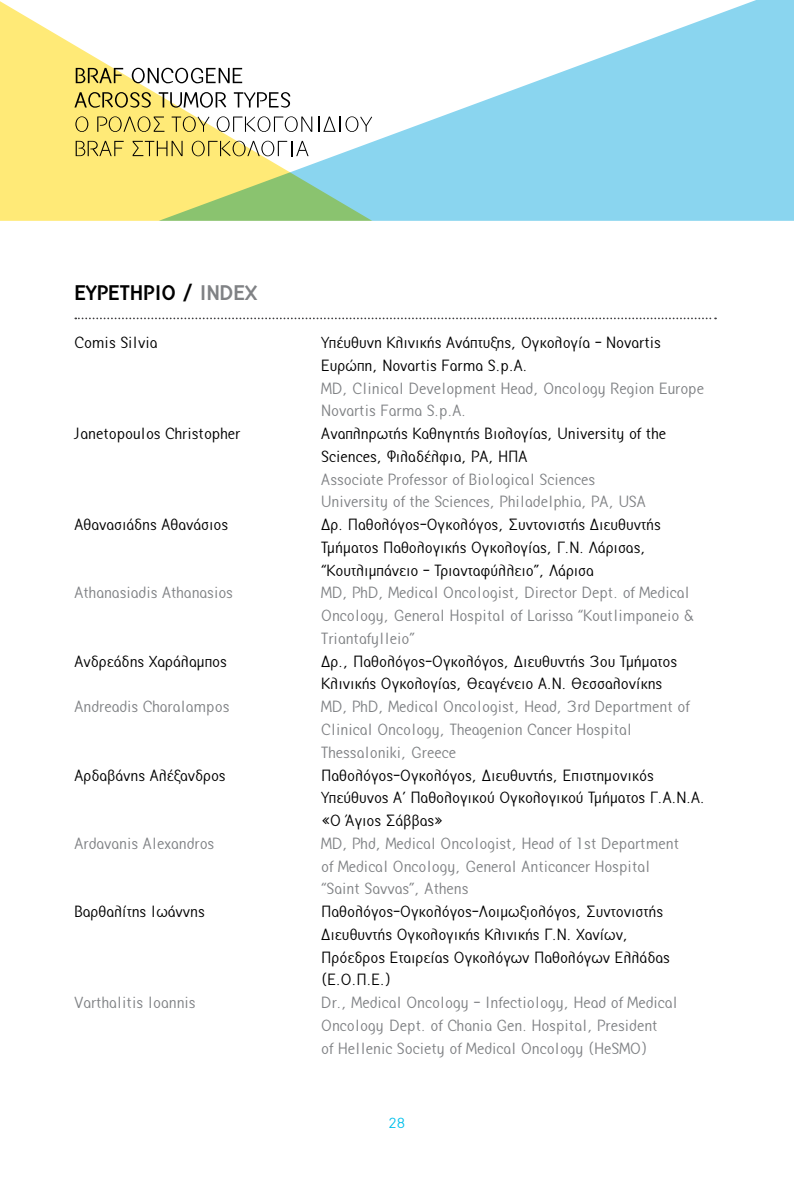
<style>
.page{position:relative;width:794px;height:1191px;background:#fff}
.page>*{position:absolute;margin:0;border:0;box-sizing:border-box;transform-origin:0 0}
.t1{font:700 22.75px "PF Report";color:#000}
.t2{font:700 22.75px "PF Report";color:#808285}
.t3{font:17.5px/22.8px "PF Report";color:#000}
.t4{font:17.5px/22.8px "PF Report";color:#808285}
.t5{font:15.75px "PF Report";color:#00c0eb}
.s1{color:#000}
</style>
<div class="page">
<svg style="left:0;top:1px;width:159px;height:220px;fill:#ffea77"></svg>
<svg style="left:159px;top:4px;width:585px;height:217px;fill:#8ad5ef"></svg>
<div style="left:744px;top:0;width:50px;height:221px;background:#8ad5ef"></div>
<svg style="left:75px;top:317px;width:641px;height:2px"></svg>
<svg style="left:76px;top:68px;width:47px;height:15px"></svg>
<svg style="left:132px;top:68px;width:110px;height:15px"></svg>
<svg style="left:74px;top:92px;width:77px;height:16px"></svg>
<svg style="left:159px;top:92px;width:67px;height:16px"></svg>
<svg style="left:234px;top:92px;width:56px;height:16px"></svg>
<svg style="left:75px;top:116px;width:13px;height:16px"></svg>
<svg style="left:97px;top:116px;width:67px;height:16px"></svg>
<svg style="left:172px;top:116px;width:37px;height:16px"></svg>
<svg style="left:217px;top:116px;width:95px;height:16px"></svg>
<svg style="left:318px;top:116px;width:54px;height:16px"></svg>
<svg style="left:76px;top:141px;width:48px;height:15px"></svg>
<svg style="left:133px;top:141px;width:50px;height:15px"></svg>
<svg style="left:192px;top:141px;width:116px;height:15px"></svg>
<h1 class="t1" style="left:74px;top:281px;width:35px">ΕΥΡΕΤΗΡΙΟ</h1>
<h1 class="t2" style="left:182px;top:281px;width:77px"><span class="s1">/</span>INDEX</h1>
<p class="t3" style="left:74px;top:331px;width:84px">Comis Silvia</p>
<p class="t3" style="left:321px;top:331px;width:341px">Υπέυθυνη Κλινικής Ανάπτυξης, Ογκολογία - Novartis<br>Ευρώπη, Novartis Farma S.p.A.</p>
<p class="t4" style="left:321px;top:377px;width:384px">MD, Clinical Development Head, Oncology Region Europe<br>Novartis Farma S.p.A.</p>
<p class="t3" style="left:74px;top:422px;width:167px">Janetopoulos Christopher</p>
<p class="t3" style="left:321px;top:422px;width:346px">Αναπληρωτής Καθηγητής Βιολογίας, University of the<br>Sciences, Φιλαδέλφια, PA, ΗΠΑ</p>
<p class="t4" style="left:321px;top:468px;width:326px">Associate Professor of Biological Sciences<br>University of the Sciences, Philadelphia, PA, USA</p>
<p class="t3" style="left:74px;top:513px;width:155px">Αθανασιάδης Αθανάσιος</p>
<p class="t3" style="left:321px;top:513px;width:341px">Δρ. Παθολόγος-Ογκολόγος, Συντoνιστής Διευθυντής<br>Τμήματος Παθολογικής Ογκολογίας, Γ.Ν. Λάρισας, “Κουτλιμπάνειο - Τριανταφύλλειο”, Λάρισα</p>
<p class="t4" style="left:74px;top:582px;width:160px">Athanasiadis Athanasios</p>
<p class="t4" style="left:321px;top:582px;width:375px">MD, PhD, Medical Oncologist, Director Dept. of Medical<br>Oncology, General Hospital of Larissa “Koutlimpaneio &amp;<br>Triantafylleio”</p>
<p class="t3" style="left:74px;top:650px;width:154px">Ανδρεάδης Χαράλαμπος</p>
<p class="t3" style="left:321px;top:650px;width:357px">Δρ., Παθολόγος-Ογκολόγος, Διευθυντής 3ου Τμήματος<br>Κλινικής Ογκολογίας, Θεαγένειο Α.Ν. Θεσσαλονίκης</p>
<p class="t4" style="left:74px;top:695px;width:157px">Andreadis Charalampos</p>
<p class="t4" style="left:321px;top:695px;width:370px">MD, PhD, Medical Oncologist, Head, 3rd Department of<br>Clinical Oncology, Theagenion Cancer Hospital<br>Thessaloniki, Greece</p>
<p class="t3" style="left:74px;top:764px;width:153px">Αρδαβάνης Αλέξανδρος</p>
<p class="t3" style="left:321px;top:764px;width:385px">Παθολόγος-Ογκολόγος, Διευθυντής, Επιστημονικός<br>Υπεύθυνος Α’ Παθολογικού Ογκολογικού Τμήματος Γ.Α.Ν.Α. «Ο Άγιος Σάββας»</p>
<p class="t4" style="left:74px;top:832px;width:141px">Ardavanis Alexandros</p>
<p class="t4" style="left:321px;top:832px;width:359px">MD, Phd, Medical Oncologist, Head of 1st Department of Medical Oncology, General Anticancer Hospital “Saint Savvas”, Athens</p>
<p class="t3" style="left:74px;top:900px;width:132px">Βαρθαλίτης Ιωάννης</p>
<p class="t3" style="left:321px;top:900px;width:350px">Παθολόγος-Ογκολόγος-Λοιμωξιολόγος, Συντoνιστής Διευθυντής Ογκολογικής Κλινικής Γ.Ν. Χανίων, Πρόεδρος Εταιρείας Ογκολόγων Παθολόγων Ελλάδας (Ε.Ο.Π.Ε.)</p>
<p class="t4" style="left:74px;top:991px;width:123px">Varthalitis I oannis</p>
<p class="t4" style="left:321px;top:991px;width:358px">Dr., Medical Oncology - I nfectiology, Head of Medical<br>Oncology Dept. of Chania Gen. Hospital, President<br>of Hellenic Society of Medical Oncology (HeSMO)</p>
<p class="t5" style="left:389px;top:1115px;width:18px">28</p>
</div>
